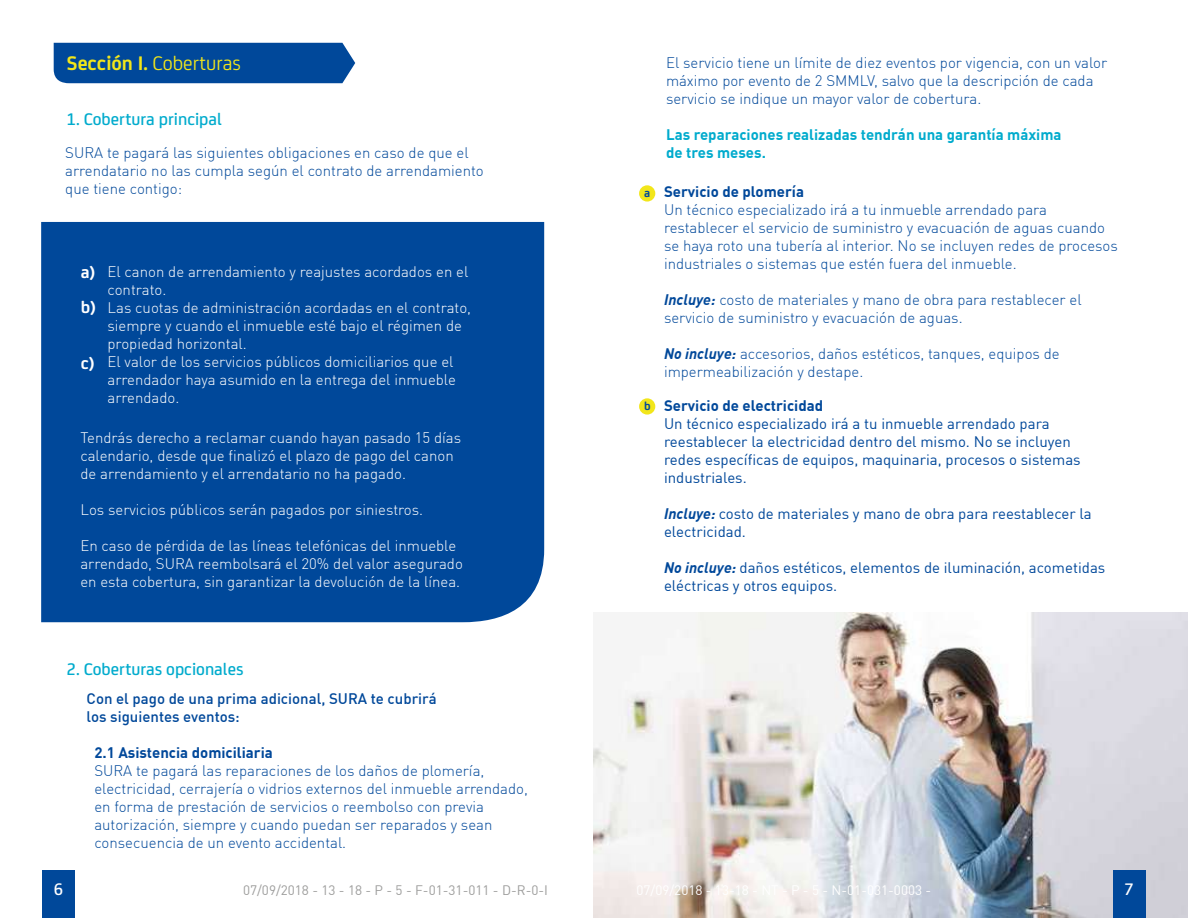
<style>
.page{position:relative;width:1188px;height:918px;background:#fff}
.page>*{position:absolute;margin:0;border:0;box-sizing:border-box;transform-origin:0 0}
.t1{font:21px "FS Joey";color:#f2e61a}
.t2{font:500 18px "FS Joey";color:#00abcd}
.t3{font:700 18px/35.7px "FS Joey";color:#fff}
.t4{font:500 17.85px "FS Joey";color:#fff}
.t5{font:300 15px/18px "DIN Offc";color:#00489a}
.t6{font:300 15px/18px "DIN Offc";color:#fff}
.t7{font:15px/18px "DIN Offc";color:#00489a}
.t8{font:700 15px "DIN Offc";color:#00489a}
.t9{font:500 15px/18px "DIN Offc";color:#00489a}
.t10{font:700 15px/18px "DIN Offc";color:#00abcd}
.t11{font:13.5px "DIN Offc";color:#9d9d9c}
.t12{font:700 12.45px "FS Joey";color:#00489a}
.s1{font-weight:700}
.s2{font-weight:700;font-style:italic}
</style>
<div class="page">
<div style="left:54px;top:43px;width:301px;height:40px;background:#00489a"></div>
<img style="left:594px;top:612px;width:594px;height:306px">
<div style="left:639px;top:185px;width:16px;height:17px;background:#f2e61a;border-radius:50%"></div>
<div style="left:639px;top:398px;width:16px;height:17px;background:#f2e61a;border-radius:50%"></div>
<div style="left:41px;top:222px;width:503px;height:400px;background:#00489a"></div>
<div style="left:43px;top:871px;width:32px;height:47px;background:#00489a"></div>
<div style="left:1113px;top:871px;width:32px;height:47px;background:#00489a"></div>
<h1 class="t1" style="left:67px;top:48px;width:175px"><span class="s1">Sección I.</span> Coberturas</h1>
<p class="t2" style="left:67px;top:106px;width:157px">1. Cobertura principal</p>
<p class="t5" style="left:65px;top:144px;width:420px">SURA te pagará las siguientes obligaciones en caso de que el arrendatario no las cumpla según el contrato de arrendamiento que tiene contigo:</p>
<p class="t3" style="left:81px;top:253px;width:17px">a) b)</p>
<p class="t3" style="left:81px;top:344px;width:15px">c)</p>
<p class="t6" style="left:108px;top:262px;width:365px">El canon de arrendamiento y reajustes acordados en el contrato.<br>Las cuotas de administración acordadas en el contrato, siempre y cuando el inmueble esté bajo el régimen de propiedad horizontal.<br>El valor de los servicios públicos domiciliarios que el arrendador haya asumido en la entrega del inmueble arrendado.</p>
<p class="t6" style="left:80px;top:428px;width:382px">Tendrás derecho a reclamar cuando hayan pasado 15 días calendario, desde que finalizó el plazo de pago del canon de arrendamiento y el arrendatario no ha pagado.</p>
<p class="t6" style="left:80px;top:500px;width:344px">Los servicios públicos serán pagados por siniestros.</p>
<p class="t6" style="left:80px;top:536px;width:384px">En caso de pérdida de las líneas telefónicas del inmueble arrendado, SURA reembolsará el 20% del valor asegurado en esta cobertura, sin garantizar la devolución de la línea.</p>
<p class="t2" style="left:67px;top:656px;width:179px">2. Coberturas opcionales</p>
<p class="t9" style="left:87px;top:689px;width:352px">Con el pago de una prima adicional, SURA te cubrirá los siguientes eventos:</p>
<p class="t8" style="left:94px;top:743px;width:180px">2.1 Asistencia domiciliaria</p>
<p class="t5" style="left:94px;top:761px;width:435px">SURA te pagará las reparaciones de los daños de plomería, electricidad, cerrajería o vidrios externos del inmueble arrendado, en forma de prestación de servicios o reembolso con previa autorización, siempre y cuando puedan ser reparados y sean consecuencia de un evento accidental.</p>
<p class="t12" style="left:644px;top:183px;width:8px">a</p>
<p class="t12" style="left:644px;top:397px;width:8px">b</p>
<p class="t5" style="left:666px;top:54px;width:443px">El servicio tiene un límite de diez eventos por vigencia, con un valor máximo por evento de 2 SMMLV, salvo que la descripción de cada servicio se indique un mayor valor de cobertura.</p>
<p class="t10" style="left:666px;top:125px;width:397px">Las reparaciones realizadas tendrán una garantía máxima de tres meses.</p>
<p class="t8" style="left:664px;top:182px;width:142px">Servicio de plomería</p>
<p class="t5" style="left:664px;top:201px;width:455px">Un técnico especializado irá a tu inmueble arrendado para restablecer el servicio de suministro y evacuación de aguas cuando se haya roto una tubería al interior. No se incluyen redes de procesos industriales o sistemas que estén fuera del inmueble.</p>
<p class="t5" style="left:664px;top:291px;width:419px"><span class="s2">Incluye:</span> costo de materiales y mano de obra para restablecer el servicio de suministro y evacuación de aguas.</p>
<p class="t5" style="left:664px;top:345px;width:397px"><span class="s2">No incluye:</span> accesorios, daños estéticos, tanques, equipos de impermeabilización y destape.</p>
<p class="t8" style="left:664px;top:395px;width:161px">Servicio de electricidad</p>
<p class="t7" style="left:664px;top:414px;width:418px">Un técnico especializado irá a tu inmueble arrendado para reestablecer la electricidad dentro del mismo. No se incluyen redes específicas de equipos, maquinaria, procesos o sistemas industriales.</p>
<p class="t7" style="left:664px;top:504px;width:429px"><span class="s2">Incluye:</span> costo de materiales y mano de obra para reestablecer la electricidad.</p>
<p class="t7" style="left:664px;top:558px;width:443px"><span class="s2">No incluye:</span> daños estéticos, elementos de iluminación, acometidas eléctricas y otros equipos.</p>
<p class="t4" style="left:54px;top:876px;width:11px">6</p>
<p class="t11" style="left:243px;top:882px;width:307px">07/09/2018 - 13 - 18 - P - 5 - F-01-31-011 - D-R-0-I</p>
<p class="t4" style="left:1124px;top:876px;width:11px">7</p>
</div>
